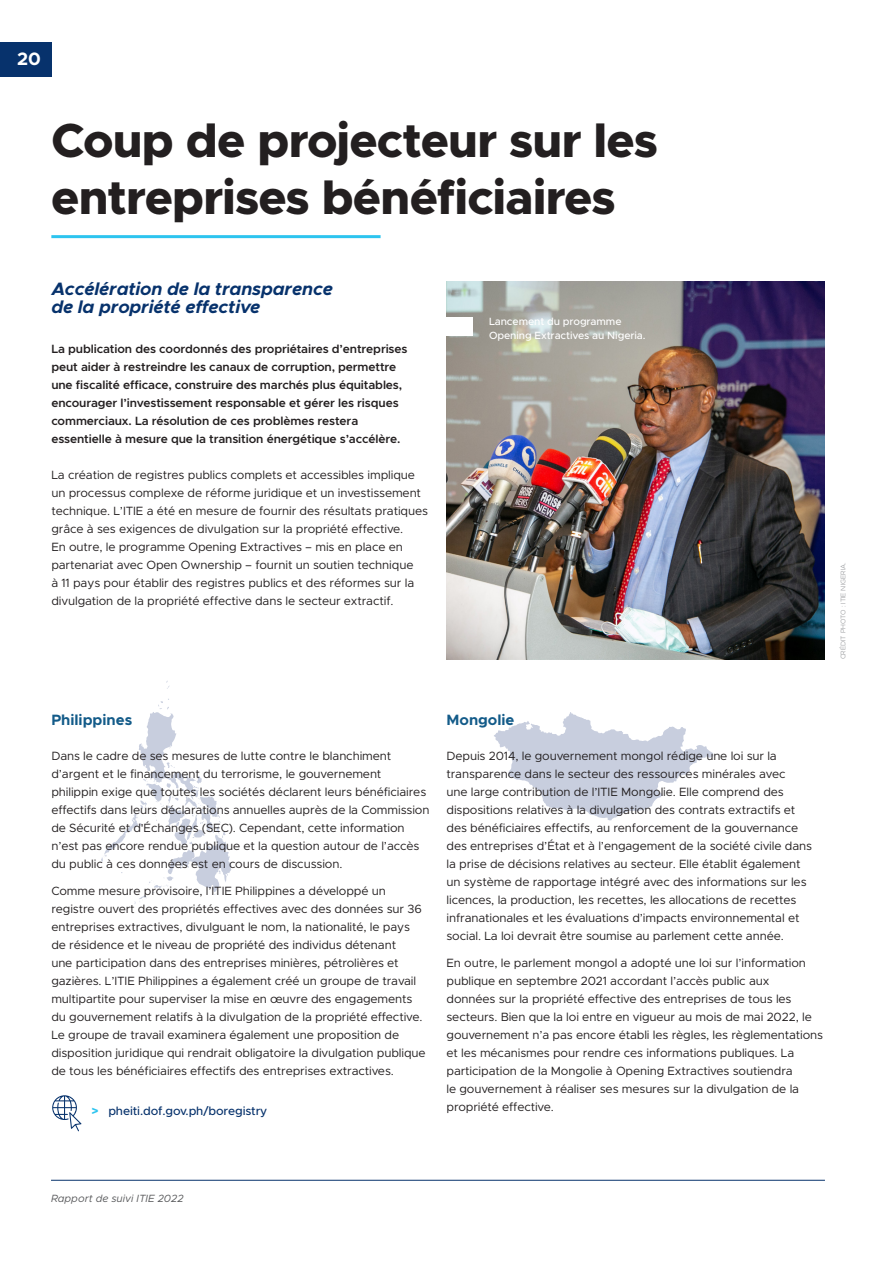
<style>
.page{position:relative;width:893px;height:1263px;background:#fff}
.page>*{position:absolute;margin:0;border:0;box-sizing:border-box;transform-origin:0 0}
.Large_header{font:800 48px/57px "Metropolis";letter-spacing:-.02em;color:#231f20}
.Strap{font:italic 700 18px/18px "Metropolis";letter-spacing:-.01em;color:#07326c}
.t1{font:700 18px "Metropolis";color:#fff}
.Boxout_header{font:700 15px "Metropolis";color:#135b89}
.Boxout_header-2{font:12px/18px "Metropolis";letter-spacing:-.01em;color:#231f20}
.Body_copy{font:12px/18px "Metropolis";letter-spacing:-.01em;color:#231f20}
._1st_para{font:600 12px/18px "Metropolis";letter-spacing:-.01em;color:#231f20}
.Body_light{font:500 12px "Metropolis";letter-spacing:-.01em;color:#07326c}
.t2{font:500 10.5px/13.5px "Metropolis";letter-spacing:-.01em;color:#fff}
.t3{font:italic 10.5px "Metropolis";color:#57585a}
.Credit{font:300 6.75px "Metropolis";color:#939598}
.s1{font-weight:900;color:#2dc4ef}
</style>
<div class="page">
<svg style="left:101px;top:699px;width:131px;height:205px"></svg>
<svg style="left:494px;top:712px;width:219px;height:108px"></svg>
<hr style="left:51px;top:235px;width:330px;height:3px;background:#2dc4ef">
<svg style="left:52px;top:1095px;width:29px;height:36px"></svg>
<img style="left:446px;top:281px;width:379px;height:378px">
<div style="left:438px;top:317px;width:35px;height:18px;background:#fff"></div>
<div style="left:0;top:43px;width:51px;height:34px;background:#07326c"></div>
<hr style="left:51px;top:1180px;width:774px;height:1px;background:#07326c">
<h2 class="t1" style="left:17px;top:48px;width:25px">20</h2>
<p class="Large_header" style="left:51px;top:112px;width:609px">Coup de projecteur sur les entreprises bénéficiaires</p>
<p class="Strap" style="left:51px;top:280px;width:283px">Accélération de la transparence de la propriété effective</p>
<p class="_1st_para" style="left:51px;top:340px;width:358px">La publication des coordonnés des propriétaires d’entreprises peut aider à restreindre les canaux de corruption, permettre une fiscalité efficace, construire des marchés plus équitables, encourager l’investissement responsable et gérer les risques commerciaux. La résolution de ces problèmes restera essentielle à mesure que la transition énergétique s’accélère.</p>
<p class="Body_copy" style="left:51px;top:466px;width:378px">La création de registres publics complets et accessibles implique un processus complexe de réforme juridique et un investissement technique. L’ITIE a été en mesure de fournir des résultats pratiques grâce à ses exigences de divulgation sur la propriété effective.<br>En outre, le programme Opening Extractives – mis en place en partenariat avec Open Ownership – fournit un soutien technique<br>à 11 pays pour établir des registres publics et des réformes sur la divulgation de la propriété effective dans le secteur extractif.</p>
<p class="t2" style="left:489px;top:315px;width:158px">Lancement du programme<br>Opening Extractives au Nigeria.</p>
<p class="Credit" style="left:839px;top:659px;width:98px;rotate:-90deg">CRÉDIT PHOTO : ITIE NIGERIA.</p>
<p class="Boxout_header" style="left:51px;top:711px;width:82px">Philippines</p>
<p class="Boxout_header-2" style="left:51px;top:747px;width:380px">Dans le cadre de ses mesures de lutte contre le blanchiment d’argent et le financement du terrorisme, le gouvernement philippin exige que toutes les sociétés déclarent leurs bénéficiaires effectifs dans leurs déclarations annuelles auprès de la Commission de Sécurité et d'Échanges (SEC). Cependant, cette information n’est pas encore rendue publique et la question autour de l’accès du public à ces données est en cours de discussion.</p>
<p class="Boxout_header-2" style="left:51px;top:882px;width:376px">Comme mesure provisoire, l’ITIE Philippines a développé un registre ouvert des propriétés effectives avec des données sur 36 entreprises extractives, divulguant le nom, la nationalité, le pays de résidence et le niveau de propriété des individus détenant<br>une participation dans des entreprises minières, pétrolières et gazières. L’ITIE Philippines a également créé un groupe de travail multipartite pour superviser la mise en œuvre des engagements du gouvernement relatifs à la divulgation de la propriété effective.<br>Le groupe de travail examinera également une proposition de disposition juridique qui rendrait obligatoire la divulgation publique de tous les bénéficiaires effectifs des entreprises extractives.</p>
<p class="Body_light" style="left:91px;top:1103px;width:178px"><span class="s1">&gt;</span> pheiti.dof.gov.ph/boregistry</p>
<p class="Boxout_header" style="left:446px;top:711px;width:70px">Mongolie</p>
<p class="Boxout_header-2" style="left:446px;top:747px;width:367px">Depuis 2014, le gouvernement mongol rédige une loi sur la transparence dans le secteur des ressources minérales avec<br>une large contribution de l’ITIE Mongolie. Elle comprend des dispositions relatives à la divulgation des contrats extractifs et des bénéficiaires effectifs, au renforcement de la gouvernance des entreprises d’État et à l’engagement de la société civile dans la prise de décisions relatives au secteur. Elle établit également un système de rapportage intégré avec des informations sur les licences, la production, les recettes, les allocations de recettes infranationales et les évaluations d’impacts environnemental et social. La loi devrait être soumise au parlement cette année.</p>
<p class="Boxout_header-2" style="left:446px;top:954px;width:378px">En outre, le parlement mongol a adopté une loi sur l’information publique en septembre 2021 accordant l’accès public aux<br>données sur la propriété effective des entreprises de tous les secteurs. Bien que la loi entre en vigueur au mois de mai 2022, le gouvernement n’a pas encore établi les règles, les règlementations et les mécanismes pour rendre ces informations publiques. La participation de la Mongolie à Opening Extractives soutiendra<br>le gouvernement à réaliser ses mesures sur la divulgation de la propriété effective.</p>
<p class="t3" style="left:51px;top:1192px;width:134px">Rapport de suivi ITIE 2022</p>
</div>
